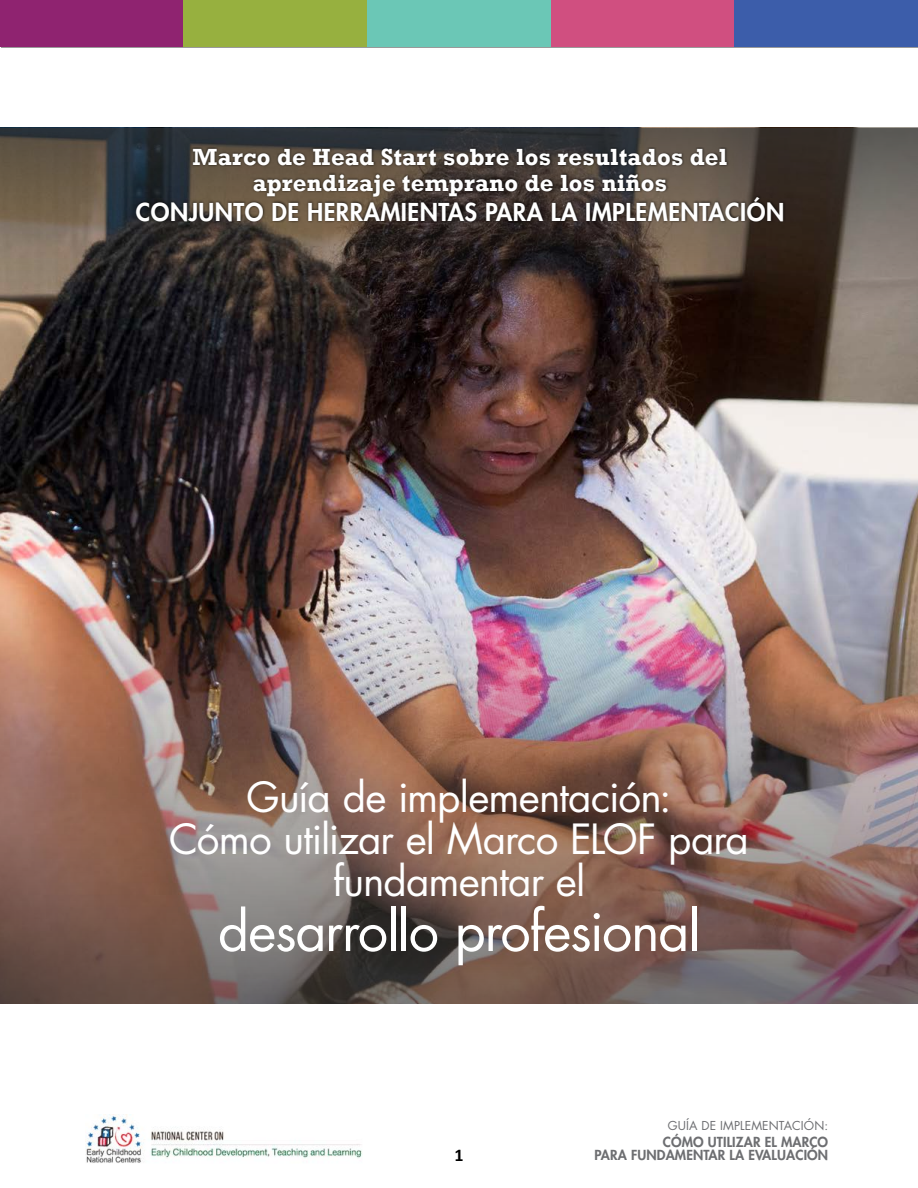
<style>
.page{position:relative;width:918px;height:1188px;background:#fff}
.page>*{position:absolute;margin:0;border:0;box-sizing:border-box;transform-origin:0 0}
.t1{font:54px "Futura Std";letter-spacing:-.025em;color:#fff}
.t2{font:40.5px/42px "Futura Std";letter-spacing:-.02em;color:#fff;text-align:center}
.t3{font:700 24px/25.5px "Rockwell";letter-spacing:.01em;color:#fff;text-align:center}
.t4{font:800 24px "Futura Std";letter-spacing:.02em;color:#fff}
.t5{font:700 18px "Calibri";color:#000}
.t6{font:800 13.5px/13.5px "Futura Std";letter-spacing:.01em;color:#6d6e71;text-align:right}
.t7{font:12px "Futura Std";letter-spacing:.01em;color:#6d6e71}
</style>
<div class="page">
<img style="left:0;top:387px;width:918px;height:616px">
<svg style="left:0;top:128px;width:918px;height:259px;background:#413631"></svg>
<div style="left:367px;top:0;width:184px;height:47px;background:#6bc7b6"></div>
<div style="left:551px;top:0;width:183px;height:47px;background:#d04f80"></div>
<div style="left:0;top:0;width:184px;height:47px;background:#8f2370"></div>
<div style="left:184px;top:0;width:183px;height:47px;background:#97b03f"></div>
<div style="left:734px;top:0;width:184px;height:47px;background:#3c5daa"></div>
<img style="left:86px;top:1115px;width:276px;height:48px">
<div style="left:135px;top:147px;width:651px;height:77px;background:#000;opacity:.75"></div>
<p class="t3" style="left:193px;top:145px;width:536px">Marco de Head Start sobre los resultados del aprendizaje temprano de los niños</p>
<p class="t4" style="left:136px;top:197px;width:650px">CONJUNTO DE HERRAMIENTAS PARA LA IMPLEMENTACIÓN</p>
<h1 class="t2" style="left:169px;top:776px;width:581px">Guía de implementación:<br>Cómo utilizar el Marco ELOF para fundamentar el</h1>
<h1 class="t1" style="left:218px;top:897px;width:484px">desarrollo profesional</h1>
<p class="t5" style="left:454px;top:1143px;width:11px">1</p>
<p class="t7" style="left:668px;top:1118px;width:162px">GUÍA DE IMPLEMENTACIÓN:</p>
<p class="t6" style="left:595px;top:1135px;width:235px">CÓMO UTILIZAR EL MARCO<br>PARA FUNDAMENTAR LA EVALUACIÓN</p>
</div>
